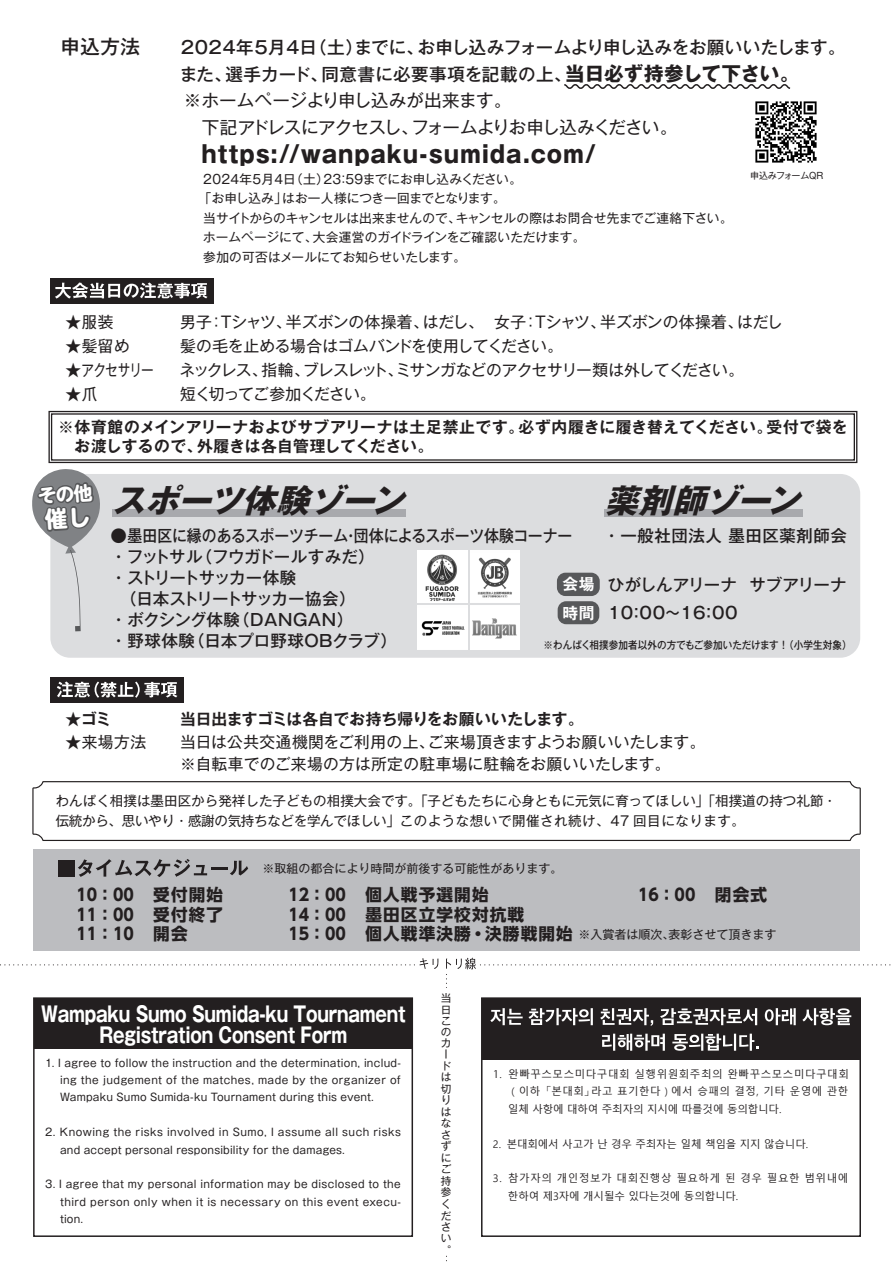
<style>
.page{position:relative;width:893px;height:1263px;background:#fff}
.page>*{position:absolute;margin:0;border:0;box-sizing:border-box;transform-origin:0 0}
.t1{font:italic 700 32.85px "Gothic MB101 Pr 6";color:#231f20}
.t2{font:800 23.4px "Gothic MB101 Pr 6";letter-spacing:.07em;color:#231f20;scale:.92 1}
.t3{font:700 21px/21px "Gothic MB101 Pr 6";letter-spacing:-.01em;color:#fff;text-align:center;scale:.8 1}
.t4{font:500 17.55px/27px "Gothic MB101 Pr 6";color:#231f20}
.t5{font:17.55px/27px "Gothic MB101 Pr 6";letter-spacing:-.035em;color:#231f20}
.t6{font:700 16.65px/19.5px "UD Shin Go Pr 6";letter-spacing:.07em;color:#231f20;text-align:justify;scale:.95 1}
.t7{font:700 16.65px/19.5px "UD Shin Go Pr 6";letter-spacing:.07em;color:#231f20;text-align:justify}
.t8{font:500 16.5px/21px "Gothic MB101 Pr 6";letter-spacing:-.005em;color:#231f20}
.t9{font:500 16.5px "Gothic MB101 Pr 6";letter-spacing:.03em;color:#231f20}
.t10{font:15.75px/24px "Gothic MB101 Pr 6";letter-spacing:-.035em;color:#231f20}
.t11{font:700 15.75px/19.5px "Gothic MB101 Pr 6 De";letter-spacing:.01em;color:#231f20}
.t12{font:15.75px/22.5px "Gothic MB101 Pr 6";letter-spacing:.015em;color:#231f20}
.t13{font:700 15.75px "Gothic MB101 Pr 6 De";letter-spacing:-.01em;color:#231f20}
.t14{font:15.75px "Gothic MB101 Pr 6";letter-spacing:-.01em;color:#231f20}
.t15{font:13.5px/19.5px "Gothic MB101 Pr 6";letter-spacing:.005em;color:#231f20}
.t16{font:12.6px "Gothic MB101 Pr 6";color:#231f20}
.t17{font:12px "Gothic MB101 Pr 6";color:#231f20}
.t18{font:10.65px/11.4px "Gothic MB101 Pr 6";color:#231f20}
.t19{font:10.5px/17.4px "Gothic MB101 Pr 6";letter-spacing:.025em;color:#231f20;text-align:justify}
.t20{font:10.5px/17.4px "Malgun Gothic";letter-spacing:-.01em;color:#231f20;text-align:justify}
.t21{font:10.5px/17.4px "Malgun Gothic";letter-spacing:.055em;color:#231f20}
.t22{font:500 10.5px "Gothic MB101 Pr 6";letter-spacing:.01em;color:#231f20;scale:.91 1}
.t23{font:9px "Gothic MB101 Pr 6";letter-spacing:-.02em;color:#231f20}
.s1{font-size:19.5px}
.s2{font-weight:700;font-size:19.5px}
.s3{font-family:"Gothic MB101 Pr 6 De";font-weight:700;font-size:15.75px;color:#fff}
.s4{font-family:"Koz Go Pr 6 N"}
</style>
<div class="page">
<div style="left:50px;top:474px;width:810px;height:184px;background:#dcdddf;border-radius:20px"></div>
<div style="left:33px;top:849px;width:827px;height:102px;background:#bcbdc0"></div>
<div style="left:58px;top:860px;width:16px;height:16px;background:#231f20"></div>
<svg style="left:78px;top:859px;width:170px;height:18px"></svg>
<svg style="left:0;top:957px;width:891px;height:305px"></svg>
<div style="left:33px;top:997px;width:380px;height:240px;border:2px solid #231f20"></div>
<div style="left:34px;top:998px;width:378px;height:50px;background:#231f20"></div>
<div style="left:50px;top:278px;width:163px;height:25px;background:#231f20"></div>
<svg style="left:55px;top:282px;width:153px;height:17px"></svg>
<div style="left:48px;top:411px;width:809px;height:52px;border:4px solid #231f20"></div>
<div style="left:50px;top:412px;width:806px;height:50px;border:1px solid #fff"></div>
<div style="left:50px;top:677px;width:134px;height:25px;background:#231f20"></div>
<svg style="left:57px;top:681px;width:120px;height:17px"></svg>
<svg style="left:32px;top:781px;width:829px;height:60px"></svg>
<svg style="left:564px;top:84px;width:227px;height:5px"></svg>
<img style="left:755px;top:101px;width:62px;height:62px">
<div style="left:558px;top:601px;width:41px;height:23px;background:#57585a;border-radius:9px"></div>
<div style="left:557px;top:573px;width:43px;height:23px;background:#57585a;border-radius:9px"></div>
<div style="left:113px;top:510px;width:293px;height:7px;background:#a8a9ad"></div>
<div style="left:605px;top:510px;width:198px;height:7px;background:#a8a9ad"></div>
<img style="left:418px;top:606px;width:49px;height:44px">
<img style="left:470px;top:550px;width:49px;height:53px">
<img style="left:470px;top:606px;width:49px;height:44px">
<img style="left:418px;top:550px;width:49px;height:53px">
<svg style="left:32px;top:410px;width:70px;height:221px"></svg>
<h3 class="t4" style="left:60px;top:33px;width:787px"><span class="s1">申込方法　　</span>202４年5月４日（土）までに、お申し込みフォームより申し込みをお願いいたします。<span class="s1">　　　　　　</span>また、選手カード、同意書に必要事項を記載の上、<span class="s2">当日必ず持参して下さい。</span></h3>
<h3 class="t5" style="left:184px;top:86px;width:495px">※ホームページより申し込みが出来ます。<br>　下記アドレスにアクセスし、フォームよりお申し込みください。</h3>
<h2 class="t2" style="left:202px;top:134px;width:430px">https://wanpaku-sumida.com/</h2>
<p class="t16" style="left:203px;top:169px;width:320px">2024年5月4日（土）23：59までにお申し込みください。</p>
<p class="t16" style="left:199px;top:188px;width:309px">「お申し込み」はお一人様につき一回までとなります。</p>
<p class="t16" style="left:203px;top:208px;width:531px">当サイトからのキャンセルは出来ませんので、キャンセルの際はお問合せ先までご連絡下さい。</p>
<p class="t16" style="left:203px;top:227px;width:384px">ホームページにて、大会運営のガイドラインをご確認いただけます。</p>
<p class="t16" style="left:203px;top:247px;width:264px">参加の可否はメールにてお知らせいたします。</p>
<p class="t23" style="left:750px;top:168px;width:75px">申込みフォームQR</p>
<h3 class="t10" style="left:179px;top:309px;width:605px">男子：Tシャツ、半ズボンの体操着、はだし、　女子：Tシャツ、半ズボンの体操着、はだし髪の毛を止める場合はゴムバンドを使用してください。<br>ネックレス、指輪、ブレスレット、ミサンガなどのアクセサリー類は外してください。<br>短く切ってご参加ください。</h3>
<h3 class="t11" style="left:58px;top:416px;width:791px">※体育館のメインアリーナおよびサブアリーナは土足禁止です。必ず内履きに履き替えてください。受付で袋を　お渡しするので、外履きは各自管理してください。</h3>
<h3 class="t14" style="left:66px;top:309px;width:50px">★服装</h3>
<h3 class="t14" style="left:66px;top:333px;width:66px">★髪留め</h3>
<h3 class="t14" style="left:66px;top:357px;width:90px">★アクセサリー</h3>
<h3 class="t14" style="left:66px;top:381px;width:33px">★爪</h3>
<h1 class="t1" style="left:112px;top:473px;width:307px">スポーツ体験ゾーン</h1>
<h1 class="t1" style="left:605px;top:473px;width:210px">薬剤師ゾーン</h1>
<h3 class="t8" style="left:110px;top:524px;width:463px">●墨田区に縁のあるスポーツチーム・団体によるスポーツ体験コーナー・フットサル（フウガドールすみだ）<br>・ストリートサッカー体験<br>　（日本ストリートサッカー協会）<br>・ボクシング体験（DANGAN）<br>・野球体験（日本プロ野球OBクラブ）</h3>
<h3 class="t9" style="left:603px;top:522px;width:245px">・一般社団法人 墨田区薬剤師会</h3>
<h3 class="t8" style="left:562px;top:573px;width:286px"><span class="s3">会場</span> ひがしんアリーナ サブアリーナ</h3>
<h3 class="t8" style="left:562px;top:602px;width:176px"><span class="s3">時間</span> 10：00～16：00</h3>
<p class="t22" style="left:543px;top:636px;width:340px">※わんぱく相撲参加者以外の方でもご参加いただけます ！ （小学生対象）</p>
<h3 class="t13" style="left:180px;top:706px;width:405px">当日出ますゴミは各自でお持ち帰りをお願いいたします。</h3>
<h3 class="t12" style="left:180px;top:729px;width:527px">当日は公共交通機関をご利用の上、ご来場頂きますようお願いいたします。※自転車でのご来場の方は所定の駐車場に駐輪をお願いいたします。</h3>
<p class="t15" style="left:56px;top:791px;width:783px">わんぱく相撲は墨田区から発祥した子どもの相撲大会です。「子どもたちに心身ともに元気に育ってほしい」「相撲道の持つ礼節・伝統から、思いやり・感謝の気持ちなどを学んでほしい」このような想いで開催され続け、47 回目になります。</p>
<h3 class="t11" style="left:66px;top:709px;width:47px">★ゴミ</h3>
<h3 class="t14" style="left:66px;top:729px;width:82px">★来場方法</h3>
<p class="t17" style="left:262px;top:858px;width:301px">※取組の都合により時間が前後する可能性があります。</p>
<h3 class="t6" style="left:76px;top:884px;width:62px">10：00<br>11：00<br>11：10</h3>
<h3 class="t7" style="left:153px;top:884px;width:71px">受付開始受付終了開会</h3>
<h3 class="t6" style="left:288px;top:884px;width:62px">12：00<br>14：00<br>15：00</h3>
<h3 class="t7" style="left:365px;top:884px;width:209px;text-align:left">個人戦予選開始<br>墨田区立学校対抗戦<br>個人戦準決勝・決勝戦開始</h3>
<h3 class="t6" style="left:638px;top:884px;width:137px">16：00 閉会式</h3>
<p class="t17" style="left:578px;top:924px;width:199px">※入賞者は順次、表彰させて頂きます</p>
<h3 class="t3" style="left:41px;top:1003px;width:457px">Wampaku Sumo Sumida-ku Tournament<br>Registration Consent Form</h3>
<p class="t19" style="left:60px;top:1053px;width:342px;text-indent:-15px">1. I agree to follow the instruction and the determination, includ&shy;ing the judgement of the matches, made by the organizer of Wampaku Sumo Sumida-ku Tournament during this event.</p>
<p class="t19" style="left:60px;top:1123px;width:342px;text-indent:-15px">2. Knowing the risks involved in Sumo, I assume all such risks and accept personal responsibility for the damages.</p>
<p class="t19" style="left:60px;top:1175px;width:342px;text-indent:-15px">3. I agree that my personal information may be disclosed to the third person only when it is necessary on this event execu&shy;tion.</p>
<p class="t18" style="left:441px;top:991px;width:12px">当日このカードは切りはなさずにご持参ください。</p>
<p class="t20" style="left:508px;top:1066px;width:342px;text-indent:-15px"><span class="s4">1</span>. 완빠꾸스모스미다구대회 실행위원회주최의 완빠꾸스모스미다구대회（이하 「본대회」라고 표기한다）에서 승패의 결정, 기타 운영에 관한 일체 사항에 대하여 주최자의 지시에 따를것에 동의합니다.</p>
<p class="t20" style="left:493px;top:1135px;width:317px">2. 본대회에서 사고가 난 경우 주최자는 일체 책임을 지지 않습니다.</p>
<p class="t21" style="left:508px;top:1170px;width:342px;text-indent:-15px">3. 참가자의 개인정보가 대회진행상 필요하게 된 경우 필요한 범위내에 한하여 제3자에 개시될수 있다는것에 동의합니다.</p>
</div>
